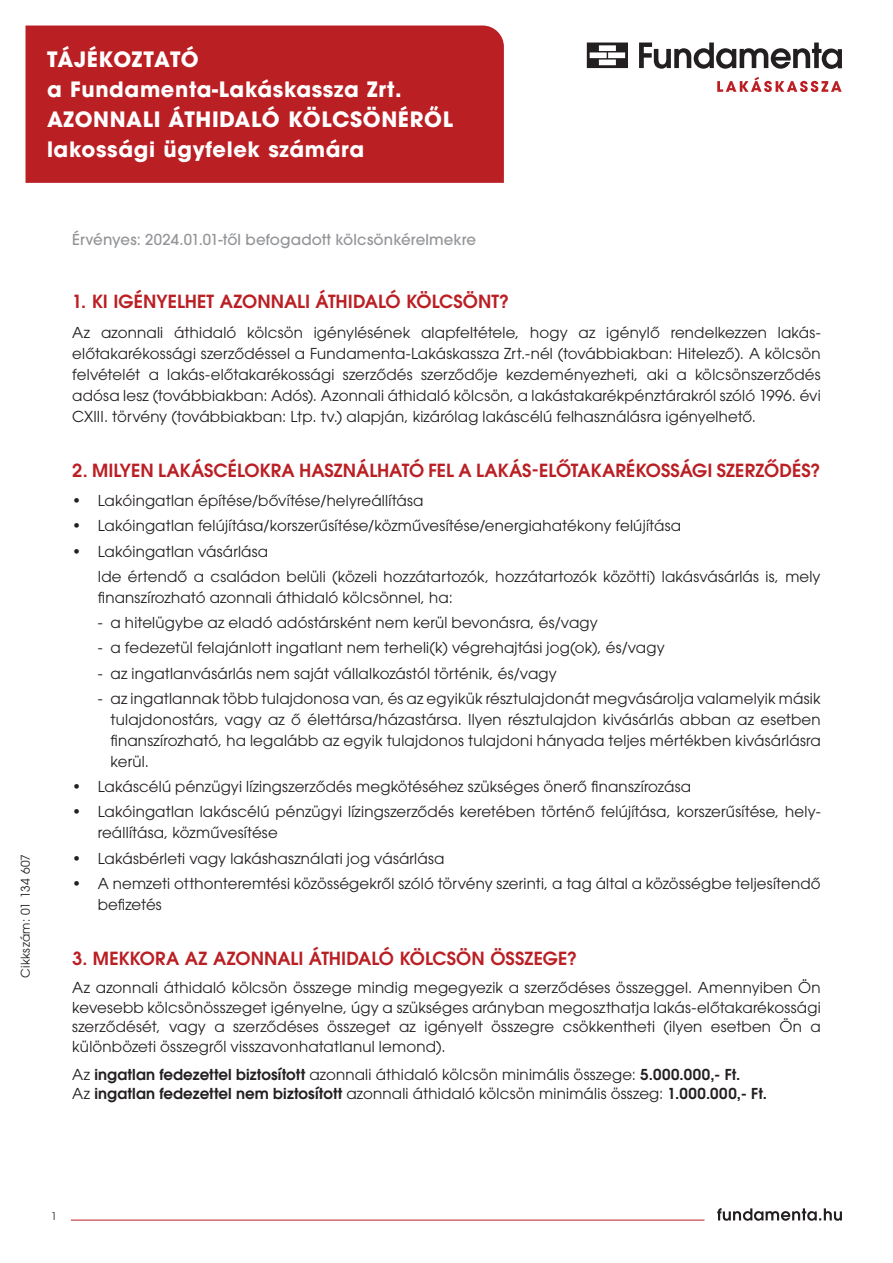
<style>
.page{position:relative;width:893px;height:1263px;background:#fff}
.page>*{position:absolute;margin:0;border:0;box-sizing:border-box;transform-origin:0 0}
.t1{font:700 21px/30px "ITC Avant Garde Pro";letter-spacing:.03em;color:#fff}
.t2{font:600 18px "ITC Avant Garde Pro";color:#ba1f24}
.kenyér_OKOK{font:15px/21px "ITC Avant Garde Pro";letter-spacing:.01em;color:#231f20;text-align:justify}
.kenyér_OKOK-2{font:600 15px "ITC Avant Garde Pro";letter-spacing:.01em;color:#231f20}
.kenyér_OKOK-3{font:500 15px "ITC Avant Garde Pro";letter-spacing:.01em;color:#939598}
.t3{font:12px "ITC Avant Garde Pro";letter-spacing:.03em;color:#231f20}
.t4{font:10.5px "ITC Avant Garde Pro";color:#231f20}
.s1{font-weight:400}
</style>
<div class="page">
<svg style="left:587px;top:43px;width:41px;height:25px"></svg>
<svg style="left:639px;top:43px;width:203px;height:26px"></svg>
<svg style="left:717px;top:77px;width:125px;height:15px"></svg>
<svg style="left:717px;top:1208px;width:125px;height:13px"></svg>
<hr style="left:71px;top:1220px;width:633px;height:1px;background:#ba1f24">
<div style="left:26px;top:26px;width:478px;height:157px;background:#ba1f24"></div>
<p class="t1" style="left:47px;top:44px;width:407px">TÁJÉKOZTATÓ<br>a Fundamenta-Lakáskassza Zrt.<br>AZONNALI ÁTHIDALÓ KÖLCSÖNÉRŐL lakossági ügyfelek számára</p>
<p class="t3" style="left:18px;top:978px;width:126px;rotate:-90deg">Cikkszám: 01 134 607</p>
<p class="kenyér_OKOK-3" style="left:72px;top:230px;width:405px">Érvényes: 2024.01.01-től befogadott kölcsönkérelmekre</p>
<p class="t2" style="left:72px;top:290px;width:438px">1. KI IGÉNYELHET AZONNALI ÁTHIDALÓ KÖLCSÖNT?</p>
<p class="kenyér_OKOK" style="left:72px;top:322px;width:750px">Az azonnali áthidaló kölcsön igénylésének alapfeltétele, hogy az igénylő rendelkezzen lakás&shy;előtakarékossági szerződéssel a Fundamenta-Lakáskassza Zrt.-nél (továbbiakban: Hitelező). A kölcsön felvételét a lakás-előtakarékossági szerződés szerződője kezdeményezheti, aki a kölcsönszerződés adósa lesz (továbbiakban: Adós). Azonnali áthidaló kölcsön, a lakástakarékpénztárakról szóló 1996. évi CXIII. törvény (továbbiakban: Ltp. tv.) alapján, kizárólag lakáscélú felhasználásra igényelhető.</p>
<p class="t2" style="left:72px;top:458px;width:750px">2. MILYEN LAKÁSCÉLOKRA HASZNÁLHATÓ FEL A LAKÁS-ELŐTAKARÉKOSSÁGI SZERZŐDÉS?</p>
<p class="kenyér_OKOK" style="left:72px;top:490px;width:353px">• Lakóingatlan építése/bővítése/helyreállítása</p>
<p class="kenyér_OKOK" style="left:72px;top:515px;width:610px">• Lakóingatlan felújítása/korszerűsítése/közművesítése/energiahatékony felújítása</p>
<p class="kenyér_OKOK" style="left:72px;top:540px;width:197px">• Lakóingatlan vásárlása</p>
<p class="kenyér_OKOK" style="left:98px;top:566px;width:724px">Ide értendő a családon belüli (közeli hozzátartozók, hozzátartozók közötti) lakásvásárlás is, mely finanszírozható azonnali áthidaló kölcsönnel, ha:</p>
<p class="kenyér_OKOK" style="left:98px;top:612px;width:501px">- a hitelügybe az eladó adóstársként nem kerül bevonásra, és/vagy</p>
<p class="kenyér_OKOK" style="left:98px;top:637px;width:568px">- a fedezetül felajánlott ingatlant nem terheli(k) végrehajtási jog(ok), és/vagy</p>
<p class="kenyér_OKOK" style="left:98px;top:662px;width:460px">- az ingatlanvásárlás nem saját vállalkozástól történik, és/vagy</p>
<p class="kenyér_OKOK" style="left:111px;top:688px;width:712px;text-indent:-13px">- az ingatlannak több tulajdonosa van, és az egyikük résztulajdonát megvásárolja valamelyik másik tulajdonostárs, vagy az ő élettársa/házastársa. Ilyen résztulajdon kivásárlás abban az esetben finanszírozható, ha legalább az egyik tulajdonos tulajdoni hányada teljes mértékben kivásárlásra kerül.</p>
<p class="kenyér_OKOK" style="left:72px;top:776px;width:620px">• Lakáscélú pénzügyi lízingszerződés megkötéséhez szükséges önerő finanszírozása</p>
<p class="kenyér_OKOK" style="left:98px;top:801px;width:724px;text-indent:-26px">• Lakóingatlan lakáscélú pénzügyi lízingszerződés keretében történő felújítása, korszerűsítése, hely&shy;reállítása, közművesítése</p>
<p class="kenyér_OKOK" style="left:72px;top:847px;width:374px">• Lakásbérleti vagy lakáshasználati jog vásárlása</p>
<p class="kenyér_OKOK" style="left:98px;top:873px;width:724px;text-indent:-26px">• A nemzeti otthonteremtési közösségekről szóló törvény szerinti, a tag által a közösségbe teljesítendő befizetés</p>
<p class="t2" style="left:72px;top:947px;width:506px">3. MEKKORA AZ AZONNALI ÁTHIDALÓ KÖLCSÖN ÖSSZEGE?</p>
<p class="kenyér_OKOK" style="left:72px;top:978px;width:750px;line-height:19.5px">Az azonnali áthidaló kölcsön összege mindig megegyezik a szerződéses összeggel. Amennyiben Ön kevesebb kölcsönösszeget igényelne, úgy a szükséges arányban megoszthatja lakás-előtakarékossági szerződését, vagy a szerződéses összeget az igényelt összegre csökkentheti (ilyen esetben Ön a különbözeti összegről visszavonhatatlanul lemond).</p>
<p class="kenyér_OKOK-2" style="left:72px;top:1064px;width:670px"><span class="s1">Az</span> ingatlan fedezettel biztosított <span class="s1">azonnali áthidaló kölcsön minimális összege:</span> 5.000.000,- Ft.</p>
<p class="kenyér_OKOK-2" style="left:72px;top:1084px;width:696px"><span class="s1">Az</span> ingatlan fedezettel nem biztosított <span class="s1">azonnali áthidaló kölcsön minimális összeg:</span> 1.000.000,- Ft.</p>
<p class="t4" style="left:51px;top:1210px;width:7px">1</p>
</div>
